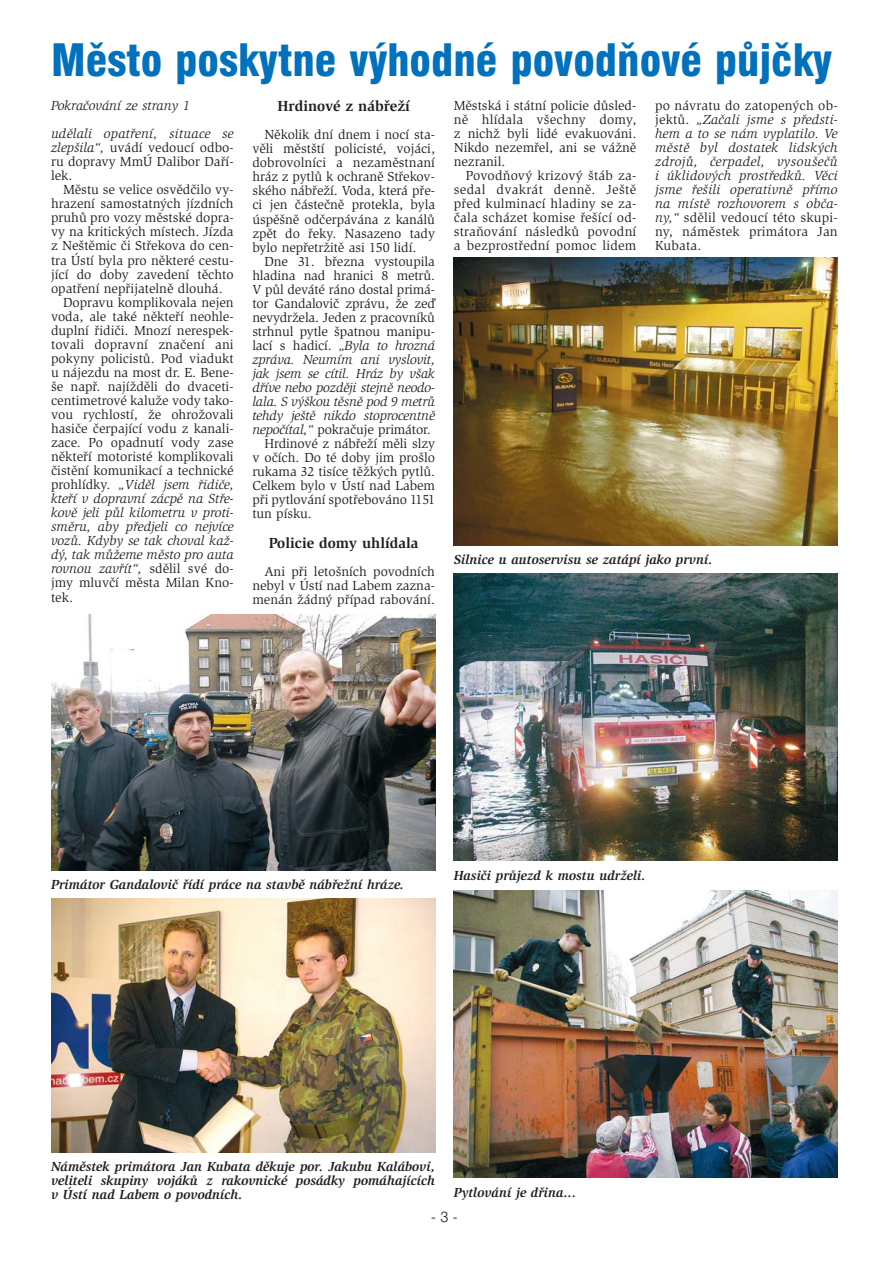
<style>
.page{position:relative;width:893px;height:1263px;background:#fff}
.page>*{position:absolute;margin:0;border:0;box-sizing:border-box;transform-origin:0 0}
.t1{font:condensed 43.5px "Swiss 721 AT Black";color:#0071bc}
.t2{font:700 15px "Slimbach CE";color:#231f20}
.t3{font:15px "Swiss 721 AT Light";color:#231f20}
.t4{font:13.5px/14.1px "Slimbach CE";color:#231f20;text-align:justify}
.t5{font:italic 13.5px/14.1px "Slimbach CE";color:#231f20}
.t6{font:italic 700 13.5px/14.1px "Slimbach CE";color:#231f20;text-align:justify}
.s1{font-style:normal}
.s2{font-style:italic}
</style>
<div class="page">
<img style="left:454px;top:257px;width:384px;height:288px">
<img style="left:454px;top:573px;width:384px;height:288px">
<img style="left:454px;top:890px;width:384px;height:288px">
<img style="left:51px;top:899px;width:384px;height:253px">
<img style="left:51px;top:615px;width:384px;height:256px">
<h1 class="t1" style="left:51px;top:45px;width:783px">Město poskytne výhodné povodňové půjčky</h1>
<p class="t4" style="left:454px;top:100px;width:184px">Městská i státní policie důsled&shy;ně hlídala všechny domy, z nichž byli lidé evakuováni.<br>Nikdo nezemřel, ani se vážně nezranil.</p>
<p class="t4" style="left:454px;top:170px;width:184px;text-indent:12px">Povodňový krizový štáb za&shy;sedal dvakrát denně. Ještě před kulminací hladiny se za&shy;čala scházet komise řešící od&shy;straňování následků povodní a bezprostřední pomoc lidem</p>
<p class="t2" style="left:278px;top:100px;width:134px">Hrdinové z nábřeží</p>
<p class="t4" style="left:252px;top:129px;width:184px;text-indent:12px">Několik dní dnem i nocí sta&shy;věli městští policisté, vojáci, dobrovolníci a nezaměstnaní hráz z pytlů k ochraně Střekov&shy;ského nábřeží. Voda, která pře&shy;ci jen částečně protekla, byla úspěšně odčerpávána z kanálů zpět do řeky. Nasazeno tady bylo nepřetržitě asi 150 lidí.</p>
<p class="t4" style="left:264px;top:255px;width:172px">Dne 31. března vystoupila</p>
<p class="t4" style="left:252px;top:269px;width:184px">hladina nad hranici 8 metrů.</p>
<p class="t4" style="left:252px;top:283px;width:184px">V půl deváté ráno dostal primá-</p>
<p class="t4" style="left:252px;top:297px;width:184px">tor Gandalovič zprávu, že zeď</p>
<p class="t4" style="left:252px;top:311px;width:184px">nevydržela. Jeden z pracovníků</p>
<p class="t4" style="left:252px;top:326px;width:184px">strhnul pytle špatnou manipu-</p>
<p class="t5" style="left:252px;top:340px;width:184px"><span class="s1">lací s hadicí.</span> „Byla to hrozná</p>
<p class="t5" style="left:252px;top:354px;width:184px">zpráva. Neumím ani vyslovit,</p>
<p class="t5" style="left:252px;top:368px;width:184px">jak jsem se cítil. Hráz by však</p>
<p class="t5" style="left:252px;top:382px;width:184px">dříve nebo později stejně neodo-</p>
<p class="t5" style="left:252px;top:396px;width:184px">lala. S výškou těsně pod 9 metrů</p>
<p class="t5" style="left:252px;top:410px;width:184px">tehdy ještě nikdo stoprocentně</p>
<p class="t4" style="left:252px;top:424px;width:180px"><span class="s2">nepočítal,“</span> pokračuje primátor.</p>
<p class="t4" style="left:264px;top:438px;width:172px">Hrdinové z nábřeží měli slzy</p>
<p class="t4" style="left:252px;top:452px;width:184px">v očích. Do té doby jim prošlo</p>
<p class="t4" style="left:252px;top:466px;width:184px">rukama 32 tisíce těžkých pytlů.</p>
<p class="t4" style="left:252px;top:480px;width:184px">Celkem bylo v Ústí nad Labem</p>
<p class="t4" style="left:252px;top:494px;width:184px">při pytlování spotřebováno 1151</p>
<p class="t4" style="left:252px;top:508px;width:61px">tun písku.</p>
<p class="t2" style="left:269px;top:537px;width:152px">Policie domy uhlídala</p>
<p class="t4" style="left:252px;top:566px;width:184px;text-indent:12px">Ani při letošních povodních nebyl v Ústí nad Labem zazna&shy;menán žádný případ rabování.</p>
<p class="t5" style="left:51px;top:93px;width:184px;line-height:28px">Pokračování ze strany 1 udělali opatření, situace se</p>
<p class="t4" style="left:51px;top:142px;width:184px"><span class="s2">zlepšila“,</span> uvádí vedoucí odbo&shy;ru dopravy MmÚ Dalibor Daří&shy;lek.</p>
<p class="t4" style="left:63px;top:184px;width:172px">Městu se velice osvědčilo vy-</p>
<p class="t4" style="left:51px;top:198px;width:184px">hrazení samostatných jízdních</p>
<p class="t4" style="left:51px;top:212px;width:184px">pruhů pro vozy městské dopra-</p>
<p class="t4" style="left:51px;top:226px;width:184px">vy na kritických místech. Jízda</p>
<p class="t4" style="left:51px;top:240px;width:184px">z Neštěmic či Střekova do cen-</p>
<p class="t4" style="left:51px;top:254px;width:184px">tra Ústí byla pro některé cestu-</p>
<p class="t4" style="left:51px;top:268px;width:184px">jící do doby zavedení těchto</p>
<p class="t4" style="left:51px;top:282px;width:173px">opatření nepřijatelně dlouhá.</p>
<p class="t4" style="left:63px;top:296px;width:172px">Dopravu komplikovala nejen</p>
<p class="t4" style="left:51px;top:310px;width:184px">voda, ale také někteří neohle-</p>
<p class="t4" style="left:51px;top:324px;width:184px">duplní řidiči. Mnozí nerespek-</p>
<p class="t4" style="left:51px;top:338px;width:184px">tovali dopravní značení ani</p>
<p class="t4" style="left:51px;top:352px;width:184px">pokyny policistů. Pod viadukt</p>
<p class="t4" style="left:51px;top:367px;width:184px">u nájezdu na most dr. E. Bene-</p>
<p class="t4" style="left:51px;top:381px;width:184px">še např. najížděli do dvaceti-</p>
<p class="t4" style="left:51px;top:395px;width:184px">centimetrové kaluže vody tako-</p>
<p class="t4" style="left:51px;top:409px;width:184px">vou rychlostí, že ohrožovali</p>
<p class="t4" style="left:51px;top:423px;width:184px">hasiče čerpající vodu z kanali-</p>
<p class="t4" style="left:51px;top:437px;width:184px">zace. Po opadnutí vody zase</p>
<p class="t4" style="left:51px;top:451px;width:184px">někteří motoristé komplikovali</p>
<p class="t4" style="left:51px;top:465px;width:184px">čistění komunikací a technické</p>
<p class="t5" style="left:51px;top:479px;width:184px"><span class="s1">prohlídky.</span> „Viděl jsem řidiče,</p>
<p class="t5" style="left:51px;top:493px;width:184px">kteří v dopravní zácpě na Stře-</p>
<p class="t5" style="left:51px;top:507px;width:184px">kově jeli půl kilometru v proti-</p>
<p class="t5" style="left:51px;top:521px;width:184px">směru, aby předjeli co nejvíce</p>
<p class="t5" style="left:51px;top:535px;width:184px">vozů. Kdyby se tak choval kaž-</p>
<p class="t5" style="left:51px;top:549px;width:184px">dý, tak můžeme město pro auta</p>
<p class="t5" style="left:51px;top:563px;width:184px">rovnou zavřít“, <span class="s1">sdělil své do-</span></p>
<p class="t4" style="left:51px;top:577px;width:184px">jmy mluvčí města Milan Kno-</p>
<p class="t4" style="left:51px;top:591px;width:23px">tek.</p>
<p class="t5" style="left:655px;top:100px;width:184px;text-align:justify"><span class="s1">po návratu do zatopených ob&shy;jektů.</span> „Začali jsme s předsti&shy;hem a to se nám vyplatilo. Ve městě byl dostatek lidských zdrojů, čerpadel, vysoušečů i úklidových prostředků. Věci jsme řešili operativně přímo na místě rozhovorem s obča&shy;ny,“ <span class="s1">sdělil vedoucí této skupi&shy;ny, náměstek primátora Jan Kubata.</span></p>
<p class="t6" style="left:454px;top:553px;width:260px">Silnice u autoservisu se zatápí jako první.</p>
<p class="t6" style="left:51px;top:879px;width:355px">Primátor Gandalovič řídí práce na stavbě nábřežní hráze.</p>
<p class="t6" style="left:454px;top:869px;width:194px">Hasiči průjezd k mostu udrželi.</p>
<p class="t6" style="left:51px;top:1161px;width:385px">Náměstek primátora Jan Kubata děkuje por. Jakubu Kalábovi, veliteli skupiny vojáků z rakovnické posádky pomáhajících v Ústí nad Labem o povodních.</p>
<p class="t6" style="left:454px;top:1186px;width:124px">Pytlování je dřina...</p>
<p class="t3" style="left:431px;top:1211px;width:28px">- 3 -</p>
</div>
